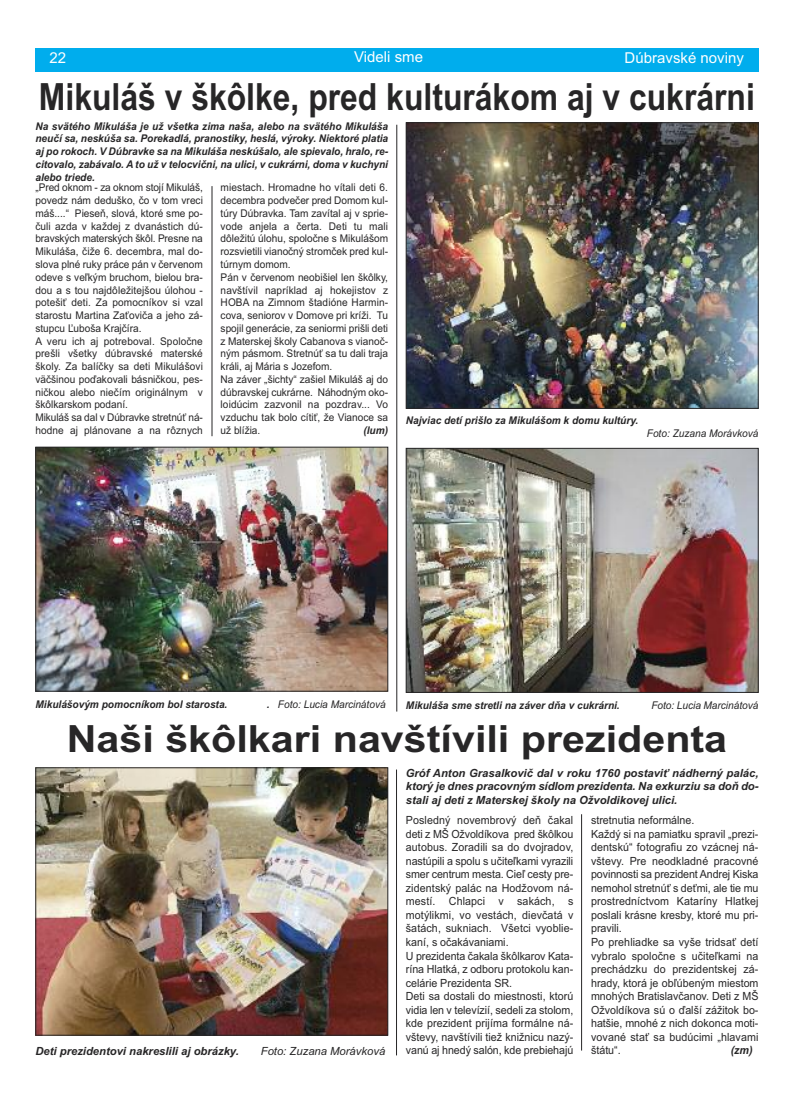
<style>
.page{position:relative;width:794px;height:1110px;background:#fff}
.page>*{position:absolute;margin:0;border:0;box-sizing:border-box;transform-origin:0 0}
.t1{font:700 37.5px "Arial";color:#272627;scale:.85 1}
.t2{font:700 37.5px "Arial";color:#272627;scale:1.1 1}
.t3{font:15px "Arial";color:#fff}
.t4{font:11.25px/13.5px "Arial";color:#272627;scale:.95 1}
.t5{font:italic 700 11.25px/13.5px "Arial";color:#272627;text-align:justify}
.t6{font:italic 11.25px "Arial";color:#272627}
.t7{font:italic 700 11.25px "Arial";color:#272627;scale:.95 1}
.t8{font:10.62px/12.8px "Arial";color:#272627;scale:.95 1}
.t9{font:italic 700 10.62px/12.8px "Arial";color:#272627;text-align:justify;scale:.95 1}
.t10{font:italic 10.62px "Arial";color:#272627;scale:.95 1}
.s1{font-weight:700}
</style>
<div class="page">
<div style="left:35px;top:49px;width:723px;height:23px;background:#00aded"></div>
<hr style="left:212px;top:186px;width:1px;height:250px;background:#272627">
<hr style="left:396px;top:125px;width:1px;height:586px;background:#272627">
<img style="left:408px;top:124px;width:348px;height:282px">
<div style="left:406px;top:122px;width:352px;height:286px;border:1px solid #272627"></div>
<img style="left:408px;top:450px;width:348px;height:240px">
<div style="left:406px;top:448px;width:352px;height:244px;border:1px solid #272627"></div>
<img style="left:37px;top:448px;width:349px;height:241px">
<div style="left:35px;top:446px;width:353px;height:245px;border:1px solid #272627"></div>
<img style="left:37px;top:769px;width:349px;height:264px">
<div style="left:35px;top:767px;width:353px;height:268px;border:1px solid #272627"></div>
<hr style="left:581px;top:814px;width:1px;height:236px;background:#272627">
<hr style="left:396px;top:769px;width:1px;height:286px;background:#272627">
<h2 class="t3" style="left:49px;top:49px;width:18px">22</h2>
<h2 class="t3" style="left:354px;top:48px;width:70px">Videli sme</h2>
<h2 class="t3" style="left:624px;top:49px;width:121px">Dúbravské noviny</h2>
<h1 class="t1" style="left:39px;top:75px;width:844px">Mikuláš v škôlke, pred kulturákom aj v cukrárni</h1>
<p class="t9" style="left:35px;top:119px;width:373px">Na svätého Mikuláša je už všetka zima naša, alebo na svätého Mikuláša neučí sa, neskúša sa. Porekadlá, pranostiky, heslá, výroky. Niektoré platia aj po rokoch. V Dúbravke sa na Mikuláša neskúšalo, ale spievalo, hralo, re&shy;citovalo, zabávalo. A to už v telocvični, na ulici, v cukrárni, doma v kuchyni alebo triede.</p>
<p class="t8" style="left:35px;top:181px;width:178px">„Pred oknom - za oknom stojí Mikuláš, povedz nám deduško, čo v tom vreci máš....“ Pieseň, slová, ktoré sme po&shy;čuli azda v každej z dvanástich dú&shy;bravských materských škôl. Presne na Mikuláša, čiže 6. decembra, mal do&shy;slova plné ruky práce pán v červenom odeve s veľkým bruchom, bielou bra&shy;dou a s tou najdôležitejšou úlohou - potešiť deti. Za pomocníkov si vzal starostu Martina Zaťoviča a jeho zá&shy;stupcu Ľuboša Krajčíra.<br>A veru ich aj potreboval. Spoločne prešli všetky dúbravské materské školy. Za balíčky sa deti Mikulášovi väčšinou poďakovali básničkou, pes&shy;ničkou alebo niečím originálnym v škôlkarskom podaní.<br>Mikuláš sa dal v Dúbravke stretnúť ná&shy;hodne aj plánovane a na rôznych</p>
<p class="t8" style="left:221px;top:181px;width:178px">miestach. Hromadne ho vítali deti 6. decembra podvečer pred Domom kul&shy;túry Dúbravka. Tam zavítal aj v sprie&shy;vode anjela a čerta. Deti tu mali dôležitú úlohu, spoločne s Mikulášom rozsvietili vianočný stromček pred kul&shy;túrnym domom.<br>Pán v červenom neobišiel len škôlky, navštívil napríklad aj hokejistov z HOBA na Zimnom štadióne Harmin&shy;cova, seniorov v Domove pri kríži. Tu spojil generácie, za seniormi prišli deti z Materskej školy Cabanova s vianoč&shy;ným pásmom. Stretnúť sa tu dali traja králi, aj Mária s Jozefom.<br>Na záver „šichty“ zašiel Mikuláš aj do dúbravskej cukrárne. Náhodným oko&shy;loidúcim zazvonil na pozdrav... Vo vzduchu tak bolo cítiť, že Vianoce sa už blížia.</p>
<p class="t9" style="left:363px;top:423px;width:27px">(lum)</p>
<p class="t9" style="left:406px;top:414px;width:246px">Najviac detí prišlo za Mikulášom k domu kultúry.</p>
<p class="t10" style="left:647px;top:427px;width:119px">Foto: Zuzana Morávková</p>
<p class="t9" style="left:36px;top:697px;width:203px">Mikulášovým pomocníkom bol starosta.</p>
<p class="t10" style="left:267px;top:697px;width:127px"><span class="s1">.</span> Foto: Lucia Marcinátová</p>
<p class="t9" style="left:406px;top:698px;width:226px">Mikuláša sme stretli na záver dňa v cukrárni.</p>
<p class="t10" style="left:651px;top:698px;width:114px">Foto: Lucia Marcinátová</p>
<h1 class="t2" style="left:67px;top:717px;width:602px">Naši škôlkari navštívili prezidenta</h1>
<p class="t5" style="left:35px;top:1043px;width:205px">Deti prezidentovi nakreslili aj obrázky.</p>
<p class="t6" style="left:261px;top:1043px;width:126px">Foto: Zuzana Morávková</p>
<p class="t5" style="left:406px;top:766px;width:354px">Gróf Anton Grasalkovič dal v roku 1760 postaviť nádherný palác, ktorý je dnes pracovným sídlom prezidenta. Na exkurziu sa doň do&shy;stali aj deti z Materskej školy na Ožvoldikovej ulici.</p>
<p class="t4" style="left:406px;top:813px;width:178px">Posledný novembrový deň čakal deti z MŠ Ožvoldíkova pred škôlkou autobus. Zoradili sa do dvojradov, nastúpili a spolu s učiteľkami vyrazili smer centrum mesta. Cieľ cesty pre&shy;zidentský palác na Hodžovom ná&shy;mestí. Chlapci v sakách, s motýlikmi, vo vestách, dievčatá v šatách, sukniach. Všetci vyoblie&shy;kaní, s očakávaniami.<br>U prezidenta čakala škôlkarov Kata&shy;rína Hlatká, z odboru protokolu kan&shy;celárie Prezidenta SR.<br>Deti sa dostali do miestnosti, ktorú vidia len v televízií, sedeli za stolom, kde prezident prijíma formálne ná&shy;vštevy, navštívili tiež knižnicu nazý&shy;vanú aj hnedý salón, kde prebiehajú</p>
<p class="t4" style="left:591px;top:813px;width:178px">stretnutia neformálne.<br>Každý si na pamiatku spravil „prezi&shy;dentskú“ fotografiu zo vzácnej ná&shy;vštevy. Pre neodkladné pracovné povinnosti sa prezident Andrej Kiska nemohol stretnúť s deťmi, ale tie mu prostredníctvom Kataríny Hlatkej poslali krásne kresby, ktoré mu pri&shy;pravili.<br>Po prehliadke sa vyše tridsať detí vybralo spoločne s učiteľkami na prechádzku do prezidentskej zá&shy;hrady, ktorá je obľúbeným miestom mnohých Bratislavčanov. Deti z MŠ<br>Ožvoldíkova sú o ďalší zážitok bo&shy;hatšie, mnohé z nich dokonca moti&shy;vované stať sa budúcimi „hlavami štátu“.</p>
<p class="t7" style="left:730px;top:1043px;width:25px">(zm)</p>
</div>
